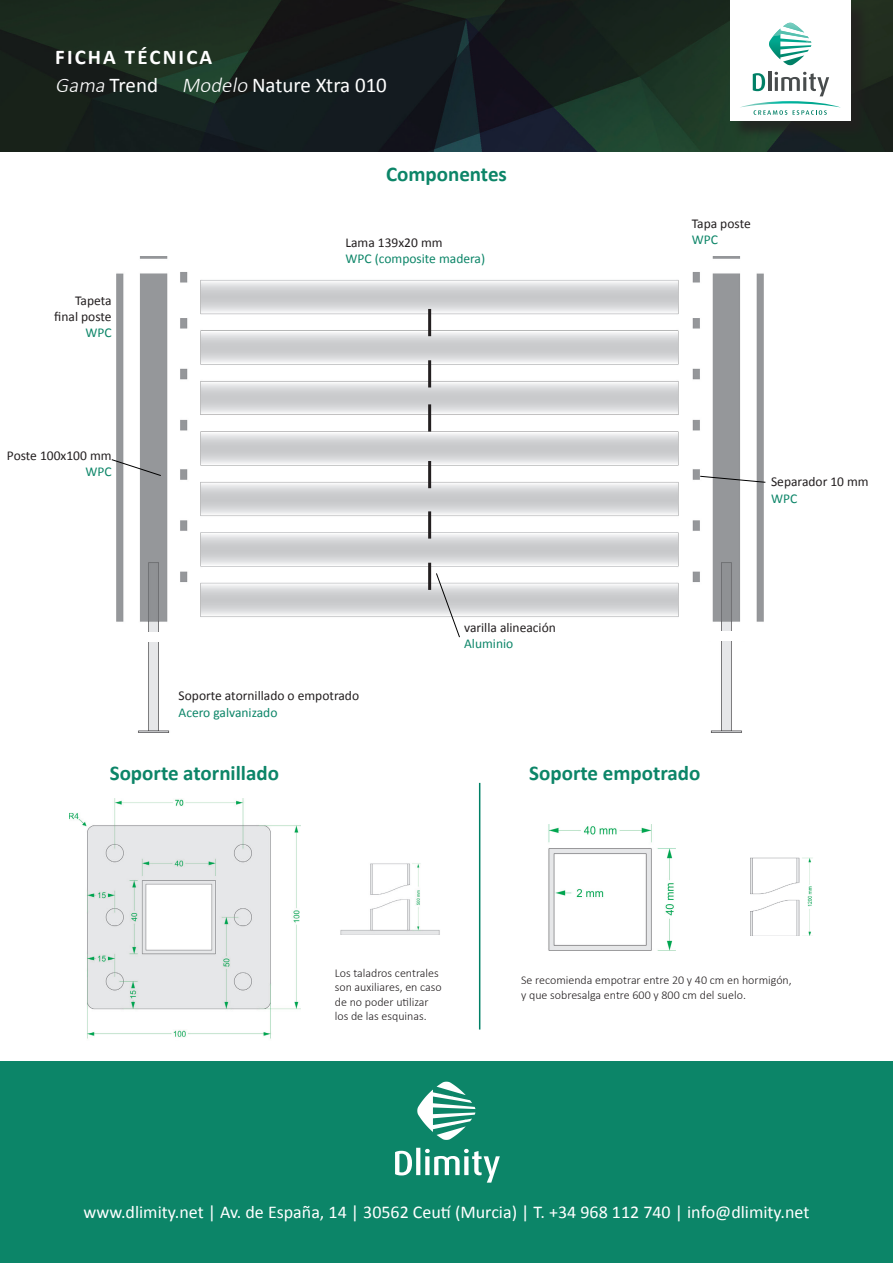
<style>
.page{position:relative;width:893px;height:1263px;background:#fff}
.page>*{position:absolute;margin:0;border:0;box-sizing:border-box;transform-origin:0 0}
.t1{font:700 21px "Calibri";color:#0c8568}
.t2{font:21px/27.2px "Calibri";color:#fff}
.t3{font:18px "Calibri";color:#fff}
.t4{font:13.5px/16.2px "Calibri";color:#231f20;text-align:right}
.t5{font:13.5px "Calibri";color:#0c8568}
.t6{font:300 12px/14.4px "Calibri";color:#231f20}
.s1{font-weight:700}
.s2{font-weight:300;font-style:italic}
</style>
<div class="page">
<img style="left:116px;top:256px;width:648px;height:477px">
<img style="left:0;top:0;width:893px;height:152px">
<div style="left:732px;top:2px;width:137px;height:137px;background:#231f20;opacity:.75"></div>
<div style="left:730px;top:0;width:120px;height:120px;background:#fff"></div>
<svg style="left:769px;top:23px;width:42px;height:42px"></svg>
<hr style="left:768px;top:71px;width:3px;height:20px;background:#484c4d">
<svg style="left:740px;top:72px;width:101px;height:43px"></svg>
<div style="left:0;top:1061px;width:893px;height:202px;background:#0c8568"></div>
<svg style="left:395px;top:1082px;width:105px;height:101px"></svg>
<div style="left:345px;top:237px;width:156px;height:38px;background:#fff"></div>
<div style="left:179px;top:690px;width:185px;height:39px;background:#fff"></div>
<svg style="left:699px;top:475px;width:67px;height:8px"></svg>
<svg style="left:111px;top:459px;width:51px;height:17px"></svg>
<hr style="left:428px;top:309px;width:3px;height:27px;background:#231f20">
<hr style="left:428px;top:360px;width:3px;height:27px;background:#231f20">
<hr style="left:428px;top:404px;width:3px;height:28px;background:#231f20">
<hr style="left:428px;top:461px;width:3px;height:27px;background:#231f20">
<hr style="left:428px;top:511px;width:3px;height:28px;background:#231f20">
<hr style="left:428px;top:563px;width:3px;height:27px;background:#231f20">
<div style="left:464px;top:622px;width:109px;height:38px;background:#fff"></div>
<svg style="left:435px;top:572px;width:25px;height:66px"></svg>
<div style="left:705px;top:631px;width:41px;height:10px;background:#fff"></div>
<div style="left:136px;top:632px;width:41px;height:10px;background:#fff"></div>
<img style="left:69px;top:798px;width:232px;height:241px">
<img style="left:340px;top:863px;width:100px;height:72px">
<img style="left:548px;top:825px;width:127px;height:126px">
<img style="left:750px;top:857px;width:63px;height:78px">
<hr style="left:479px;top:783px;width:1px;height:246px;background:#008066">
<h1 class="t2" style="left:55px;top:43px;width:333px"><span class="s1">FICHA TÉCNICA<br></span><span class="s2">Gama</span>Trend <span class="s2">Modelo</span> Nature Xtra 010</h1>
<p class="t4" style="left:54px;top:292px;width:59px">Tapeta final poste</p>
<p class="t5" style="left:85px;top:324px;width:28px">WPC</p>
<p class="t4" style="left:7px;top:447px;width:106px">Poste 100x100 mm</p>
<p class="t5" style="left:85px;top:463px;width:28px">WPC</p>
<h1 class="t1" style="left:386px;top:159px;width:122px">Componentes</h1>
<p class="t4" style="left:345px;top:234px;width:99px">Lama 139x20 mm</p>
<p class="t5" style="left:345px;top:250px;width:141px">WPC (composite madera)</p>
<p class="t4" style="left:692px;top:214px;width:61px">Tapa poste</p>
<p class="t5" style="left:692px;top:231px;width:28px">WPC</p>
<p class="t4" style="left:771px;top:473px;width:99px">Separador 10 mm</p>
<p class="t5" style="left:771px;top:490px;width:28px">WPC</p>
<p class="t4" style="left:179px;top:687px;width:182px">Soporte atornillado o empotrado</p>
<p class="t5" style="left:179px;top:704px;width:100px">Acero galvanizado</p>
<p class="t4" style="left:464px;top:619px;width:93px">varilla alineación</p>
<p class="t5" style="left:464px;top:635px;width:51px">Aluminio</p>
<h1 class="t1" style="left:110px;top:758px;width:171px">Soporte atornillado</h1>
<h1 class="t1" style="left:529px;top:758px;width:173px">Soporte empotrado</h1>
<p class="t6" style="left:335px;top:965px;width:108px">Los taladros centrales son auxiliares, en caso de no poder utilizar los de las esquinas.</p>
<p class="t6" style="left:521px;top:973px;width:272px">Se recomienda empotrar entre 20 y 40 cm en hormigón, y que sobresalga entre 600 y 800 cm del suelo.</p>
<h2 class="t3" style="left:83px;top:1201px;width:727px">www.dlimity.net | Av. de España, 14 | 30562 Ceutí (Murcia) | T. +34 968 112 740 | info@dlimity.net</h2>
</div>
